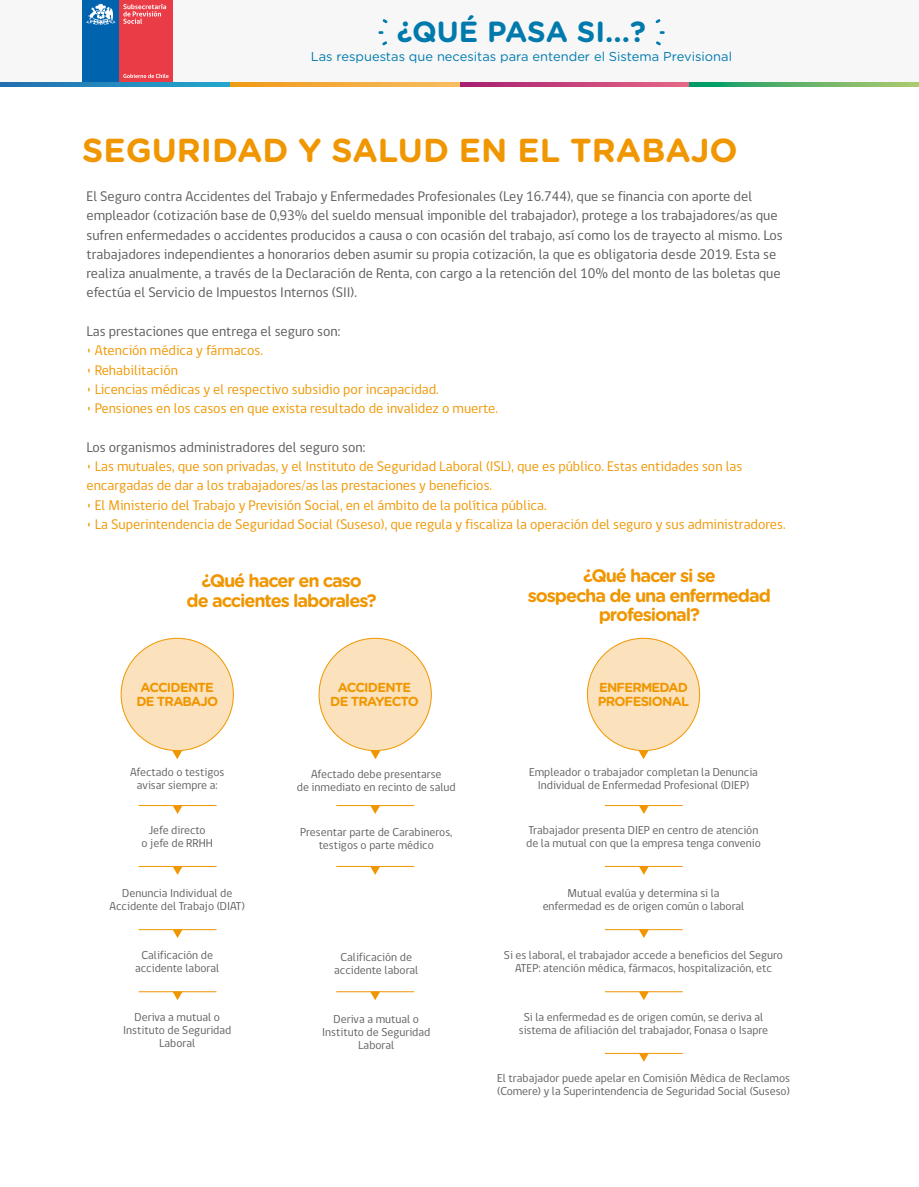
<style>
.page{position:relative;width:919px;height:1187px;background:#fff}
.page>*{position:absolute;margin:0;border:0;box-sizing:border-box;transform-origin:0 0}
.t1{font:700 33.15px "Gotham Rounded";color:#f09600}
.t2{font:700 29.1px "Gotham Rounded";letter-spacing:-.005em;color:#007aad}
.t3{font:700 18.15px/19.8px "Gotham Rounded";letter-spacing:-.06em;color:#f09600;text-align:center}
.t4{font:14.25px/19.4px "gob CL";color:#5b5b5f}
.t5{font:14.25px/19.4px "gob CL";color:#f09600}
.t6{font:700 13.05px/14.2px "Gotham Rounded";letter-spacing:-.06em;color:#f09600;text-align:center}
.t7{font:12.9px "Gotham Rounded";color:#007aad}
.t8{font:11.85px/12.9px "gob CL";color:#606060;text-align:center}
</style>
<div class="page">
<div style="left:0;top:0;width:918px;height:82px;background:#f7f7f8"></div>
<svg style="left:656px;top:41px;width:5px;height:5px"></svg>
<svg style="left:659px;top:31px;width:5px;height:3px"></svg>
<svg style="left:655px;top:19px;width:6px;height:5px"></svg>
<svg style="left:378px;top:31px;width:9px;height:15px"></svg>
<svg style="left:382px;top:19px;width:6px;height:5px"></svg>
<div style="left:82px;top:0;width:37px;height:82px;background:#0063ae"></div>
<div style="left:119px;top:0;width:54px;height:82px;background:#ea3c46"></div>
<svg style="left:86px;top:4px;width:29px;height:21px"></svg>
<svg style="left:123px;top:74px;width:45px;height:4px"></svg>
<svg style="left:123px;top:4px;width:43px;height:20px"></svg>
<svg style="left:688px;top:82px;width:230px;height:5px"></svg>
<svg style="left:459px;top:82px;width:229px;height:5px"></svg>
<svg style="left:229px;top:82px;width:230px;height:5px"></svg>
<svg style="left:0;top:82px;width:229px;height:5px"></svg>
<div style="left:121px;top:638px;width:112px;height:112px;background:#fbe2bc;border-radius:50%"></div>
<div style="left:319px;top:638px;width:112px;height:112px;background:#fbe2bc;border-radius:50%"></div>
<svg style="left:370px;top:750px;width:10px;height:9px"></svg>
<svg style="left:172px;top:750px;width:10px;height:9px"></svg>
<svg style="left:370px;top:806px;width:10px;height:8px"></svg>
<svg style="left:172px;top:806px;width:10px;height:8px"></svg>
<hr style="left:139px;top:805px;width:77px;height:1px;background:#f09600">
<hr style="left:336px;top:805px;width:78px;height:1px;background:#f09600">
<svg style="left:370px;top:867px;width:10px;height:7px"></svg>
<svg style="left:173px;top:867px;width:9px;height:7px"></svg>
<hr style="left:139px;top:866px;width:77px;height:1px;background:#f09600">
<svg style="left:172px;top:930px;width:10px;height:8px"></svg>
<hr style="left:139px;top:929px;width:77px;height:1px;background:#f09600">
<hr style="left:336px;top:866px;width:78px;height:1px;background:#f09600">
<svg style="left:370px;top:992px;width:10px;height:8px"></svg>
<svg style="left:172px;top:992px;width:10px;height:8px"></svg>
<hr style="left:139px;top:991px;width:77px;height:1px;background:#f09600">
<hr style="left:336px;top:991px;width:78px;height:1px;background:#f09600">
<div style="left:587px;top:638px;width:112px;height:112px;background:#fbe2bc;border-radius:50%"></div>
<svg style="left:638px;top:750px;width:10px;height:9px"></svg>
<svg style="left:638px;top:806px;width:10px;height:8px"></svg>
<hr style="left:605px;top:805px;width:77px;height:1px;background:#f09600">
<svg style="left:639px;top:867px;width:9px;height:7px"></svg>
<hr style="left:605px;top:866px;width:77px;height:1px;background:#f09600">
<svg style="left:638px;top:930px;width:10px;height:8px"></svg>
<hr style="left:605px;top:929px;width:77px;height:1px;background:#f09600">
<svg style="left:638px;top:992px;width:10px;height:8px"></svg>
<hr style="left:605px;top:991px;width:77px;height:1px;background:#f09600">
<svg style="left:638px;top:1053px;width:10px;height:8px"></svg>
<hr style="left:605px;top:1052px;width:77px;height:1px;background:#f09600">
<h2 class="t2" style="left:397px;top:11px;width:251px">¿QUÉ PASA SI...?</h2>
<p class="t7" style="left:311px;top:48px;width:423px">Las respuestas que necesitas para entender el Sistema Previsional</p>
<h1 class="t1" style="left:82px;top:126px;width:657px">SEGURIDAD Y SALUD EN EL TRABAJO</h1>
<p class="t4" style="left:86px;top:187px;width:697px">El Seguro contra Accidentes del Trabajo y Enfermedades Profesionales (Ley 16.744), que se financia con aporte del empleador (cotización base de 0,93% del sueldo mensual imponible del trabajador), protege a los trabajadores/as que sufren enfermedades o accidentes producidos a causa o con ocasión del trabajo, así como los de trayecto al mismo. Los trabajadores independientes a honorarios deben asumir su propia cotización, la que es obligatoria desde 2019. Esta se realiza anualmente, a través de la Declaración de Renta, con cargo a la retención del 10% del monto de las boletas que efectúa el Servicio de Impuestos Internos (SII).</p>
<p class="t4" style="left:86px;top:322px;width:255px">Las prestaciones que entrega el seguro son:</p>
<p class="t5" style="left:86px;top:341px;width:178px">• Atención médica y fármacos.</p>
<p class="t5" style="left:86px;top:360px;width:93px">• Rehabilitación</p>
<p class="t5" style="left:86px;top:380px;width:354px">• Licencias médicas y el respectivo subsidio por incapacidad.</p>
<p class="t5" style="left:86px;top:399px;width:413px">• Pensiones en los casos en que exista resultado de invalidez o muerte.</p>
<p class="t4" style="left:86px;top:437px;width:280px">Los organismos administradores del seguro son:</p>
<p class="t5" style="left:86px;top:457px;width:657px">• Las mutuales, que son privadas, y el Instituto de Seguridad Laboral (ISL), que es público. Estas entidades son las encargadas de dar a los trabajadores/as las prestaciones y beneficios.</p>
<p class="t5" style="left:86px;top:495px;width:461px">• El Ministerio del Trabajo y Previsión Social, en el ámbito de la política pública.</p>
<p class="t5" style="left:86px;top:515px;width:700px">• La Superintendencia de Seguridad Social (Suseso), que regula y fiscaliza la operación del seguro y sus administradores.</p>
<h3 class="t3" style="left:187px;top:570px;width:191px">¿Qué hacer en caso<br>de accientes laborales?</h3>
<h3 class="t3" style="left:528px;top:564px;width:244px">¿Qué hacer si se<br>sospecha de una enfermedad profesional?</h3>
<p class="t6" style="left:136px;top:679px;width:83px">ACCIDENTE<br>DE TRABAJO</p>
<p class="t6" style="left:330px;top:679px;width:90px">ACCIDENTE<br>DE TRAYECTO</p>
<p class="t8" style="left:130px;top:766px;width:96px">Afectado o testigos avisar siempre a:</p>
<p class="t8" style="left:297px;top:767px;width:160px">Afectado debe presentarse<br>de inmediato en recinto de salud</p>
<p class="t8" style="left:141px;top:823px;width:73px">Jefe directo<br>o jefe de RRHH</p>
<p class="t8" style="left:300px;top:825px;width:154px">Presentar parte de Carabineros, testigos o parte médico</p>
<p class="t8" style="left:110px;top:887px;width:137px">Denuncia Individual de<br>Accidente del Trabajo (DIAT)</p>
<p class="t8" style="left:135px;top:949px;width:86px">Calificación de accidente laboral</p>
<p class="t8" style="left:334px;top:951px;width:86px">Calificación de accidente laboral</p>
<p class="t8" style="left:123px;top:1010px;width:110px">Deriva a mutual o<br>Instituto de Seguridad<br>Laboral</p>
<p class="t8" style="left:322px;top:1012px;width:110px">Deriva a mutual o<br>Instituto de Seguridad<br>Laboral</p>
<p class="t6" style="left:598px;top:679px;width:93px;text-align:left">ENFERMEDAD<br>PROFESIONAL</p>
<p class="t8" style="left:529px;top:766px;width:230px">Empleador o trabajador completan la Denuncia<br>Individual de Enfermedad Profesional (DIEP)</p>
<p class="t8" style="left:526px;top:823px;width:236px;text-align:left">Trabajador presenta DIEP en centro de atención de la mutual con que la empresa tenga convenio</p>
<p class="t8" style="left:542px;top:887px;width:203px">Mutual evalúa y determina si la enfermedad es de origen común o laboral</p>
<p class="t8" style="left:504px;top:949px;width:280px">Si es laboral, el trabajador accede a beneficios del Seguro<br>ATEP: atención médica, fármacos, hospitalización, etc</p>
<p class="t8" style="left:519px;top:1010px;width:251px">Si la enfermedad es de origen común, se deriva al sistema de afiliación del trabajador, Fonasa o Isapre</p>
<p class="t8" style="left:497px;top:1072px;width:294px;text-align:left">El trabajador puede apelar en Comisión Médica de Reclamos (Comere) y la Superintendencia de Seguridad Social (Suseso)</p>
</div>
